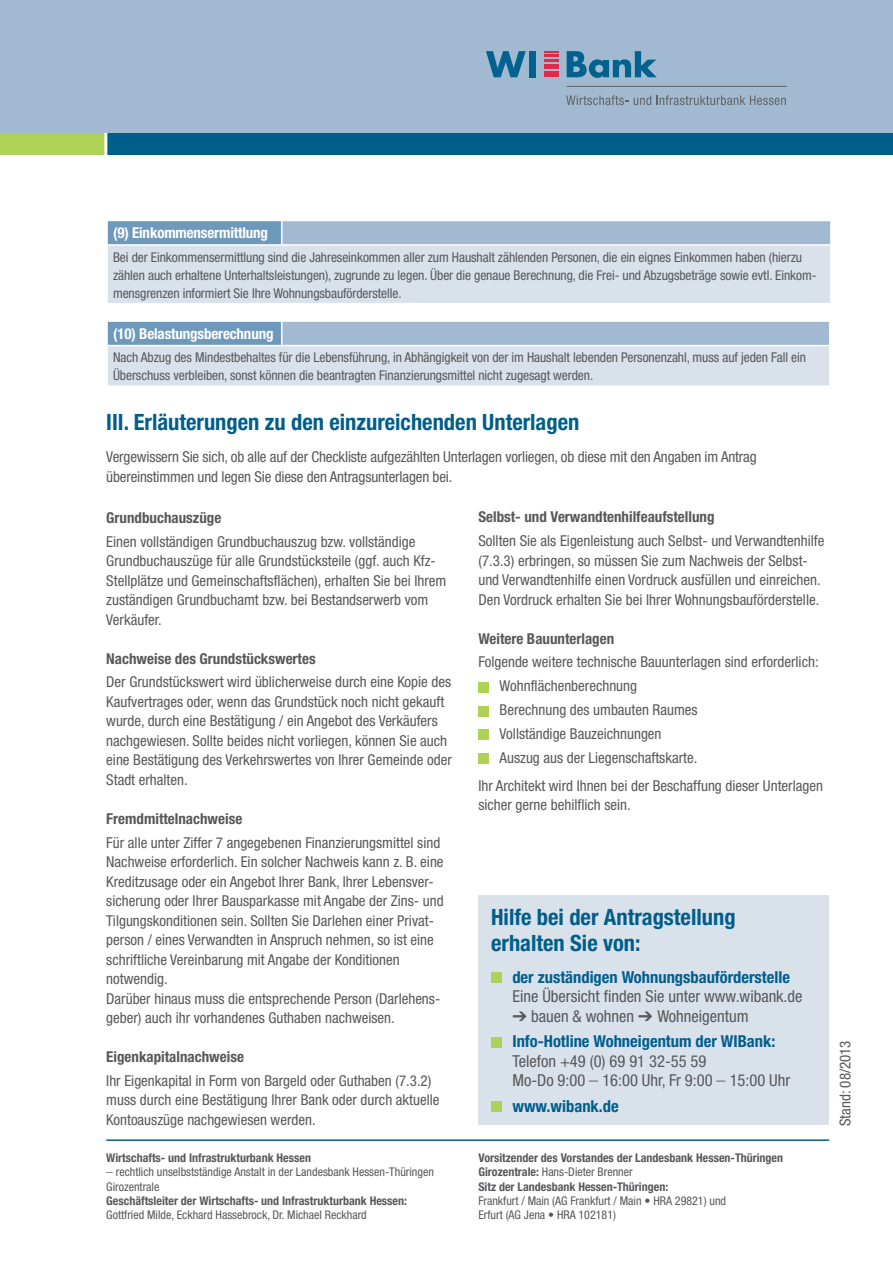
<style>
.page{position:relative;width:893px;height:1263px;background:#fff}
.page>*{position:absolute;margin:0;border:0;box-sizing:border-box;transform-origin:0 0}
.t1{font:700 condensed 22.5px/25.5px "Helvetica Neue";color:#005e8b}
.t2{font:700 condensed 16.5px/25.5px "Helvetica Neue";color:#005e8b}
.t3{font:condensed 16.5px/19.5px "Helvetica Neue";color:#58585b}
.t4{font:condensed 15px/19.5px "Helvetica Neue";color:#58585b}
.t5{font:700 condensed 15px "Helvetica Neue";color:#58585b}
.t6{font:700 condensed 15px "Helvetica Neue";letter-spacing:-.01em;color:#fff}
.t7{font:condensed 13.5px/18px "Helvetica Neue";letter-spacing:-.005em;color:#58585b}
.t8{font:700 condensed 12px/14.4px "Helvetica Neue";color:#58585b}
.t9{font:condensed 12px/14.4px "Helvetica Neue";color:#58585b}
.s1{color:#58585b}
.s2{font-weight:400;color:#58585b}
.s3{font-family:"The Sans LP3 Lig";font-stretch:normal}
.s4{font-weight:400}
</style>
<div class="page">
<div style="left:0;top:0;width:893px;height:151px;background:#a1bad1"></div>
<div style="left:0;top:133px;width:893px;height:21px;background:#005e8b"></div>
<div style="left:0;top:133px;width:106px;height:21px;background:#aed255"></div>
<hr style="left:104px;top:133px;width:3px;height:28px;background:#fff">
<svg style="left:486px;top:51px;width:40px;height:26px"></svg>
<div style="left:529px;top:51px;width:7px;height:26px;background:#00628e"></div>
<hr style="left:567px;top:86px;width:220px;height:1px;background:#626466">
<svg style="left:567px;top:51px;width:90px;height:27px"></svg>
<div style="left:544px;top:71px;width:15px;height:6px;background:#e3284a"></div>
<div style="left:544px;top:64px;width:15px;height:5px;background:#e3284a"></div>
<hr style="left:544px;top:59px;width:15px;height:3px;background:#e3284a">
<svg style="left:544px;top:51px;width:15px;height:6px"></svg>
<svg style="left:566px;top:95px;width:62px;height:10px"></svg>
<svg style="left:634px;top:95px;width:17px;height:10px"></svg>
<svg style="left:657px;top:95px;width:129px;height:10px"></svg>
<div style="left:107px;top:220px;width:175px;height:25px;background:#6e99ba"></div>
<div style="left:282px;top:220px;width:549px;height:25px;background:#a1bad1"></div>
<div style="left:107px;top:245px;width:724px;height:59px;background:#d9e1eb"></div>
<hr style="left:106px;top:220px;width:176px;height:1px;background:#fff">
<hr style="left:106px;top:221px;width:2px;height:23px;background:#fff">
<hr style="left:282px;top:220px;width:550px;height:1px;background:#fff">
<svg style="left:281px;top:221px;width:1px;height:23px"></svg>
<hr style="left:830px;top:221px;width:2px;height:23px;background:#fff">
<hr style="left:106px;top:244px;width:176px;height:2px;background:#fff">
<hr style="left:106px;top:246px;width:2px;height:57px;background:#fff">
<hr style="left:282px;top:244px;width:550px;height:2px;background:#fff">
<hr style="left:830px;top:246px;width:2px;height:57px;background:#fff">
<hr style="left:106px;top:303px;width:176px;height:1px;background:#fff">
<hr style="left:282px;top:303px;width:550px;height:1px;background:#fff">
<div style="left:107px;top:321px;width:175px;height:25px;background:#6e99ba"></div>
<div style="left:282px;top:321px;width:548px;height:25px;background:#a1bad1"></div>
<div style="left:107px;top:346px;width:723px;height:40px;background:#d9e1eb"></div>
<hr style="left:106px;top:320px;width:176px;height:2px;background:#fff">
<hr style="left:106px;top:322px;width:2px;height:23px;background:#fff">
<hr style="left:282px;top:320px;width:549px;height:2px;background:#fff">
<svg style="left:281px;top:322px;width:1px;height:23px"></svg>
<hr style="left:829px;top:322px;width:2px;height:23px;background:#fff">
<hr style="left:106px;top:345px;width:176px;height:1px;background:#fff">
<hr style="left:106px;top:346px;width:2px;height:39px;background:#fff">
<hr style="left:282px;top:345px;width:549px;height:1px;background:#fff">
<hr style="left:829px;top:346px;width:2px;height:39px;background:#fff">
<hr style="left:106px;top:385px;width:176px;height:2px;background:#fff">
<hr style="left:282px;top:385px;width:549px;height:2px;background:#fff">
<div style="left:478px;top:682px;width:11px;height:11px;background:#aed255"></div>
<div style="left:478px;top:706px;width:11px;height:10px;background:#aed255"></div>
<div style="left:478px;top:729px;width:11px;height:11px;background:#aed255"></div>
<div style="left:478px;top:753px;width:11px;height:11px;background:#aed255"></div>
<div style="left:478px;top:895px;width:351px;height:230px;background:#d9e1eb"></div>
<div style="left:491px;top:972px;width:11px;height:11px;background:#aed255"></div>
<div style="left:491px;top:1037px;width:11px;height:10px;background:#aed255"></div>
<div style="left:491px;top:1101px;width:11px;height:11px;background:#aed255"></div>
<hr style="left:106px;top:1139px;width:723px;height:2px;background:#005e8b">
<p class="t6" style="left:113px;top:224px;width:156px">(9) Einkommensermittlung</p>
<p class="t7" style="left:113px;top:248px;width:705px">Bei der Einkommensermittlung sind die Jahreseinkommen aller zum Haushalt zählenden Personen, die ein eignes Einkommen haben (hierzu zählen auch erhaltene Unterhaltsleistungen), zugrunde zu legen. Über die genaue Berechnung, die Frei- und Abzugsbeträge sowie evtl. Einkom&shy;mensgrenzen informiert Sie Ihre Wohnungsbauförderstelle.</p>
<p class="t6" style="left:113px;top:324px;width:162px">(10) Belastungsberechnung</p>
<p class="t7" style="left:113px;top:348px;width:694px">Nach Abzug des Mindestbehaltes für die Lebensführung, in Abhängigkeit von der im Haushalt lebenden Personenzahl, muss auf jeden Fall ein<br>Überschuss verbleiben, sonst können die beantragten Finanzierungsmittel nicht zugesagt werden.</p>
<h1 class="t1" style="left:106px;top:409px;width:475px">III. Erläuterungen zu den einzureichenden Unterlagen</h1>
<p class="t4" style="left:106px;top:447px;width:652px">Vergewissern Sie sich, ob alle auf der Checkliste aufgezählten Unterlagen vorliegen, ob diese mit den Angaben im Antrag übereinstimmen und legen Sie diese den Antragsunterlagen bei.</p>
<p class="t5" style="left:106px;top:508px;width:116px">Grundbuchauszüge</p>
<p class="t4" style="left:106px;top:531px;width:342px">Einen vollständigen Grundbuchauszug bzw. vollständige Grundbuchauszüge für alle Grundstücksteile (ggf. auch Kfz-Stellplätze und Gemeinschaftsflächen), erhalten Sie bei Ihrem zuständigen Grundbuchamt bzw. bei Bestandserwerb vom Verkäufer.</p>
<p class="t5" style="left:106px;top:649px;width:211px">Nachweise des Grundstückswertes</p>
<p class="t4" style="left:106px;top:672px;width:347px">Der Grundstückswert wird üblicherweise durch eine Kopie des Kaufvertrages oder, wenn das Grundstück noch nicht gekauft wurde, durch eine Bestätigung / ein Angebot des Verkäufers nachgewiesen. Sollte beides nicht vorliegen, können Sie auch eine Bestätigung des Verkehrswertes von Ihrer Gemeinde oder Stadt erhalten.</p>
<p class="t5" style="left:106px;top:809px;width:138px">Fremdmittelnachweise</p>
<p class="t4" style="left:106px;top:832px;width:339px">Für alle unter Ziffer 7 angegebenen Finanzierungsmittel sind Nachweise erforderlich. Ein solcher Nachweis kann z. B. eine Kreditzusage oder ein Angebot Ihrer Bank, Ihrer Lebensver&shy;sicherung oder Ihrer Bausparkasse mit Angabe der Zins- und Tilgungskonditionen sein. Sollten Sie Darlehen einer Privat&shy;person / eines Verwandten in Anspruch nehmen, so ist eine schriftliche Vereinbarung mit Angabe der Konditionen notwendig.<br>Darüber hinaus muss die entsprechende Person (Darlehens&shy;geber) auch ihr vorhandenes Guthaben nachweisen.</p>
<p class="t5" style="left:106px;top:1048px;width:139px">Eigenkapitalnachweise</p>
<p class="t4" style="left:106px;top:1071px;width:335px">Ihr Eigenkapital in Form von Bargeld oder Guthaben (7.3.2) muss durch eine Bestätigung Ihrer Bank oder durch aktuelle<br>Kontoauszüge nachgewiesen werden.</p>
<p class="t5" style="left:478px;top:508px;width:238px">Selbst- und Verwandtenhilfeaufstellung</p>
<p class="t4" style="left:478px;top:531px;width:347px">Sollten Sie als Eigenleistung auch Selbst- und Verwandtenhilfe (7.3.3) erbringen, so müssen Sie zum Nachweis der Selbst&shy;und Verwandtenhilfe einen Vordruck ausfüllen und einreichen.<br>Den Vordruck erhalten Sie bei Ihrer Wohnungsbauförderstelle.</p>
<p class="t5" style="left:478px;top:629px;width:137px">Weitere Bauunterlagen</p>
<p class="t4" style="left:500px;top:650px;width:320px;line-height:23.7px;text-indent:-21px">Folgende weitere technische Bauunterlagen sind erforderlich:<br>Wohnflächenberechnung<br>Berechnung des umbauten Raumes<br>Vollständige Bauzeichnungen<br>Auszug aus der Liegenschaftskarte.</p>
<p class="t4" style="left:478px;top:775px;width:346px">Ihr Architekt wird Ihnen bei der Beschaffung dieser Unterlagen sicher gerne behilflich sein.</p>
<h1 class="t1" style="left:491px;top:904px;width:246px">Hilfe bei der Antragstellung erhalten Sie von:</h1>
<p class="t2" style="left:512px;top:964px;width:279px">der zuständigen Wohnungsbauförderstelle</p>
<p class="t3" style="left:512px;top:987px;width:292px">Eine Übersicht finden Sie unter www.wibank.de</p>
<p class="t2" style="left:512px;top:1003px;width:264px"><span class="s1">➔</span> <span class="s2">bauen &amp; wohnen</span> <span class="s1">➔</span> <span class="s2">Wohneigentum<br></span>Info-Hotline Wohneigentum der WIBank:</p>
<p class="t3" style="left:512px;top:1051px;width:279px">Telefon +49 (0) 69 91 32-55 59<br>Mo-Do 9:00 <span class="s3">–</span> 16:00 Uhr, Fr 9:00 <span class="s3">–</span> 15:00 Uhr</p>
<p class="t2" style="left:512px;top:1093px;width:108px">www.wibank.de</p>
<p class="t8" style="left:106px;top:1150px;width:206px">Wirtschafts- und Infrastrukturbank Hessen</p>
<p class="t9" style="left:106px;top:1165px;width:329px"><span class="s3">–</span> rechtlich unselbstständige Anstalt in der Landesbank Hessen-Thüringen<br>Girozentrale</p>
<p class="t8" style="left:106px;top:1193px;width:302px">Geschäftsleiter der Wirtschafts- und Infrastrukturbank Hessen:</p>
<p class="t9" style="left:106px;top:1208px;width:262px">Gottfried Milde, Eckhard Hassebrock, Dr. Michael Reckhard</p>
<p class="t8" style="left:478px;top:1150px;width:306px">Vorsitzender des Vorstandes der Landesbank Hessen-Thüringen<br>Girozentrale: <span class="s4">Hans-Dieter Brenner<br></span>Sitz der Landesbank Hessen-Thüringen:</p>
<p class="t9" style="left:478px;top:1193px;width:249px">Frankfurt / Main (AG Frankfurt / Main • HRA 29821) und<br>Erfurt (AG Jena • HRA 102181)</p>
<p class="t4" style="left:835px;top:1126px;width:87px;rotate:-90deg">Stand: 08/2013</p>
</div>
